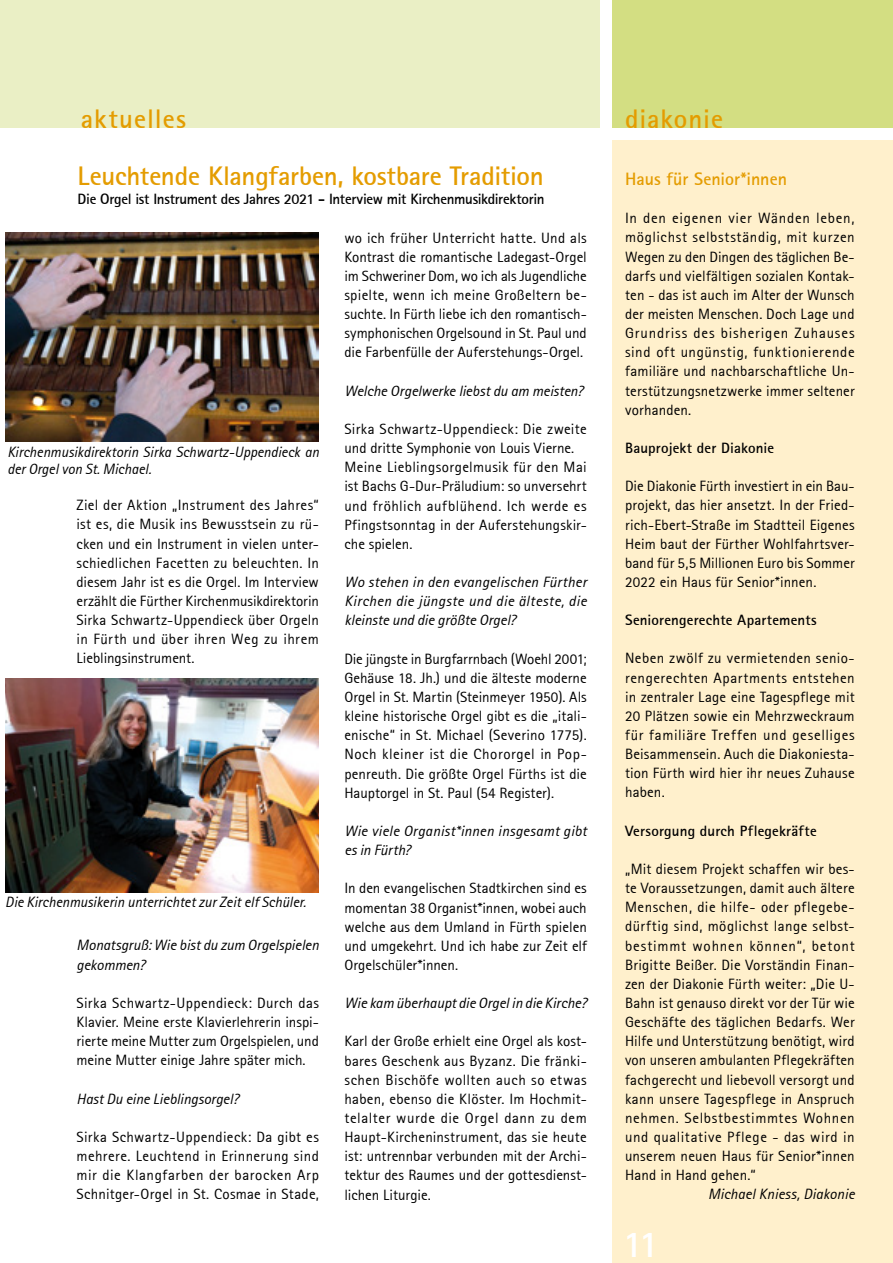
<style>
.page{position:relative;width:893px;height:1263px;background:#fff}
.page>*{position:absolute;margin:0;border:0;box-sizing:border-box;transform-origin:0 0}
.t1{font:37.5px "Rotis Sans Serif Bold 65";color:#fff}
.t2{font:27px "Rotis Sans Serif Bold 65";letter-spacing:-.005em;color:#e49c00}
.t3{font:27px "Rotis Sans Serif Bold 65";letter-spacing:.04em;color:#e49c00}
.t4{font:27px "Rotis Sans Serif Bold 65";letter-spacing:.03em;color:#e49c00}
.t5{font:18px "Rotis Sans Serif Bold 65";color:#e49c00}
.t6{font:15px/19.2px "Rotis Sans Serif 55";letter-spacing:.005em;color:#000;text-align:justify}
.t7{font:15px/19.2px "Rotis Sans Serif Italic 56";color:#000}
.t8{font:15px "Rotis Sans Serif Bold 65";color:#000}
.t9{font:15px "Rotis Sans Serif Bold 65";letter-spacing:-.02em;color:#000}
</style>
<div class="page">
<div style="left:612px;top:0;width:281px;height:128px;background:#d3de82"></div>
<div style="left:0;top:0;width:600px;height:128px;background:#eaefc5"></div>
<div style="left:612px;top:140px;width:281px;height:1123px;background:#fff0cc"></div>
<img style="left:5px;top:678px;width:314px;height:215px">
<img style="left:5px;top:233px;width:314px;height:208px">
<h2 class="t3" style="left:81px;top:101px;width:107px">aktuelles</h2>
<h2 class="t4" style="left:625px;top:101px;width:100px">diakonie</h2>
<h2 class="t2" style="left:78px;top:159px;width:468px">Leuchtende Klangfarben, kostbare Tradition</h2>
<p class="t9" style="left:78px;top:190px;width:468px">Die Orgel ist Instrument des Jahres 2021 - Interview mit Kirchenmusikdirektorin</p>
<p class="t7" style="left:7px;top:444px;width:313px;line-height:16.5px">Kirchenmusikdirektorin Sirka Schwartz-Uppendieck an der Orgel von St. Michael.</p>
<p class="t6" style="left:77px;top:495px;width:244px">Ziel der Aktion „Instrument des Jahres“ ist es, die Musik ins Bewusstsein zu rü&shy;cken und ein Instrument in vielen unter&shy;schiedlichen Facetten zu beleuchten. In diesem Jahr ist es die Orgel. Im Interview erzählt die Fürther Kirchenmusikdirektorin Sirka Schwartz-Uppendieck über Orgeln in Fürth und über ihren Weg zu ihrem Lieblingsinstrument.</p>
<p class="t7" style="left:5px;top:892px;width:302px">Die Kirchenmusikerin unterrichtet zur Zeit elf Schüler.</p>
<p class="t7" style="left:77px;top:936px;width:244px">Monatsgruß: Wie bist du zum Orgelspielen gekommen?</p>
<p class="t6" style="left:77px;top:993px;width:244px">Sirka Schwartz-Uppendieck: Durch das Klavier. Meine erste Klavierlehrerin inspi&shy;rierte meine Mutter zum Orgelspielen, und meine Mutter einige Jahre später mich.</p>
<p class="t7" style="left:77px;top:1089px;width:164px">Hast Du eine Lieblingsorgel?</p>
<p class="t6" style="left:77px;top:1127px;width:244px">Sirka Schwartz-Uppendieck: Da gibt es mehrere. Leuchtend in Erinnerung sind mir die Klangfarben der barocken Arp Schnitger-Orgel in St. Cosmae in Stade,</p>
<p class="t6" style="left:344px;top:228px;width:244px">wo ich früher Unterricht hatte. Und als Kontrast die romantische Ladegast-Orgel im Schweriner Dom, wo ich als Jugendliche spielte, wenn ich meine Großeltern be&shy;suchte. In Fürth liebe ich den romantisch&shy;symphonischen Orgelsound in St. Paul und die Farbenfülle der Auferstehungs-Orgel.</p>
<p class="t7" style="left:344px;top:381px;width:240px">Welche Orgelwerke liebst du am meisten?</p>
<p class="t6" style="left:344px;top:419px;width:244px;text-align:left">Sirka Schwartz-Uppendieck: Die zweite und dritte Symphonie von Louis Vierne.<br>Meine Lieblingsorgelmusik für den Mai ist Bachs G-Dur-Präludium: so unversehrt und fröhlich aufblühend. Ich werde es Pfingstsonntag in der Auferstehungskir&shy;che spielen.</p>
<p class="t7" style="left:344px;top:573px;width:244px;text-align:justify">Wo stehen in den evangelischen Fürther Kirchen die jüngste und die älteste, die kleinste und die größte Orgel?</p>
<p class="t6" style="left:344px;top:649px;width:244px">Die jüngste in Burgfarrnbach (Woehl 2001; Gehäuse 18. Jh.) und die älteste moderne Orgel in St. Martin (Steinmeyer 1950). Als kleine historische Orgel gibt es die „itali&shy;enische“ in St. Michael (Severino 1775).<br>Noch kleiner ist die Chororgel in Pop&shy;penreuth. Die größte Orgel Fürths ist die Hauptorgel in St. Paul (54 Register).</p>
<p class="t7" style="left:344px;top:821px;width:244px">Wie viele Organist*innen insgesamt gibt es in Fürth?</p>
<p class="t6" style="left:344px;top:878px;width:244px">In den evangelischen Stadtkirchen sind es momentan 38 Organist*innen, wobei auch welche aus dem Umland in Fürth spielen und umgekehrt. Und ich habe zur Zeit elf Orgelschüler*innen.</p>
<p class="t7" style="left:344px;top:994px;width:244px">Wie kam überhaupt die Orgel in die Kirche?</p>
<p class="t6" style="left:344px;top:1032px;width:244px">Karl der Große erhielt eine Orgel als kost&shy;bares Geschenk aus Byzanz. Die fränki&shy;schen Bischöfe wollten auch so etwas haben, ebenso die Klöster. Im Hochmit&shy;telalter wurde die Orgel dann zu dem Haupt-Kircheninstrument, das sie heute ist: untrennbar verbunden mit der Archi&shy;tektur des Raumes und der gottesdienst&shy;lichen Liturgie.</p>
<p class="t5" style="left:625px;top:167px;width:163px">Haus für Senior*innen</p>
<p class="t6" style="left:625px;top:208px;width:231px">In den eigenen vier Wänden leben, möglichst selbstständig, mit kurzen Wegen zu den Dingen des täglichen Be&shy;darfs und vielfältigen sozialen Kontak&shy;ten - das ist auch im Alter der Wunsch der meisten Menschen. Doch Lage und Grundriss des bisherigen Zuhauses sind oft ungünstig, funktionierende familiäre und nachbarschaftliche Un&shy;terstützungsnetzwerke immer seltener vorhanden.</p>
<p class="t8" style="left:625px;top:438px;width:150px">Bauprojekt der Diakonie</p>
<p class="t6" style="left:625px;top:476px;width:231px">Die Diakonie Fürth investiert in ein Bau&shy;projekt, das hier ansetzt. In der Fried&shy;rich-Ebert-Straße im Stadtteil Eigenes Heim baut der Fürther Wohlfahrtsver&shy;band für 5,5 Millionen Euro bis Sommer 2022 ein Haus für Senior*innen.</p>
<p class="t8" style="left:625px;top:611px;width:193px">Seniorengerechte Apartements</p>
<p class="t6" style="left:625px;top:649px;width:231px">Neben zwölf zu vermietenden senio&shy;rengerechten Apartments entstehen in zentraler Lage eine Tagespflege mit 20 Plätzen sowie ein Mehrzweckraum für familiäre Treffen und geselliges Beisammensein. Auch die Diakoniesta&shy;tion Fürth wird hier ihr neues Zuhause haben.</p>
<p class="t8" style="left:625px;top:821px;width:193px">Versorgung durch Pflegekräfte</p>
<p class="t6" style="left:625px;top:859px;width:231px">„Mit diesem Projekt schaffen wir bes&shy;te Voraussetzungen, damit auch ältere Menschen, die hilfe- oder pflegebe&shy;dürftig sind, möglichst lange selbst&shy;bestimmt wohnen können“, betont Brigitte Beißer. Die Vorständin Finan&shy;zen der Diakonie Fürth weiter: „Die U-Bahn ist genauso direkt vor der Tür wie Geschäfte des täglichen Bedarfs. Wer Hilfe und Unterstützung benötigt, wird von unseren ambulanten Pflegekräften fachgerecht und liebevoll versorgt und kann unsere Tagespflege in Anspruch nehmen. Selbstbestimmtes Wohnen und qualitative Pflege - das wird in unserem neuen Haus für Senior*innen Hand in Hand gehen.“</p>
<p class="t7" style="left:708px;top:1185px;width:148px">Michael Kniess, Diakonie</p>
<h1 class="t1" style="left:623px;top:1220px;width:37px">11</h1>
</div>
